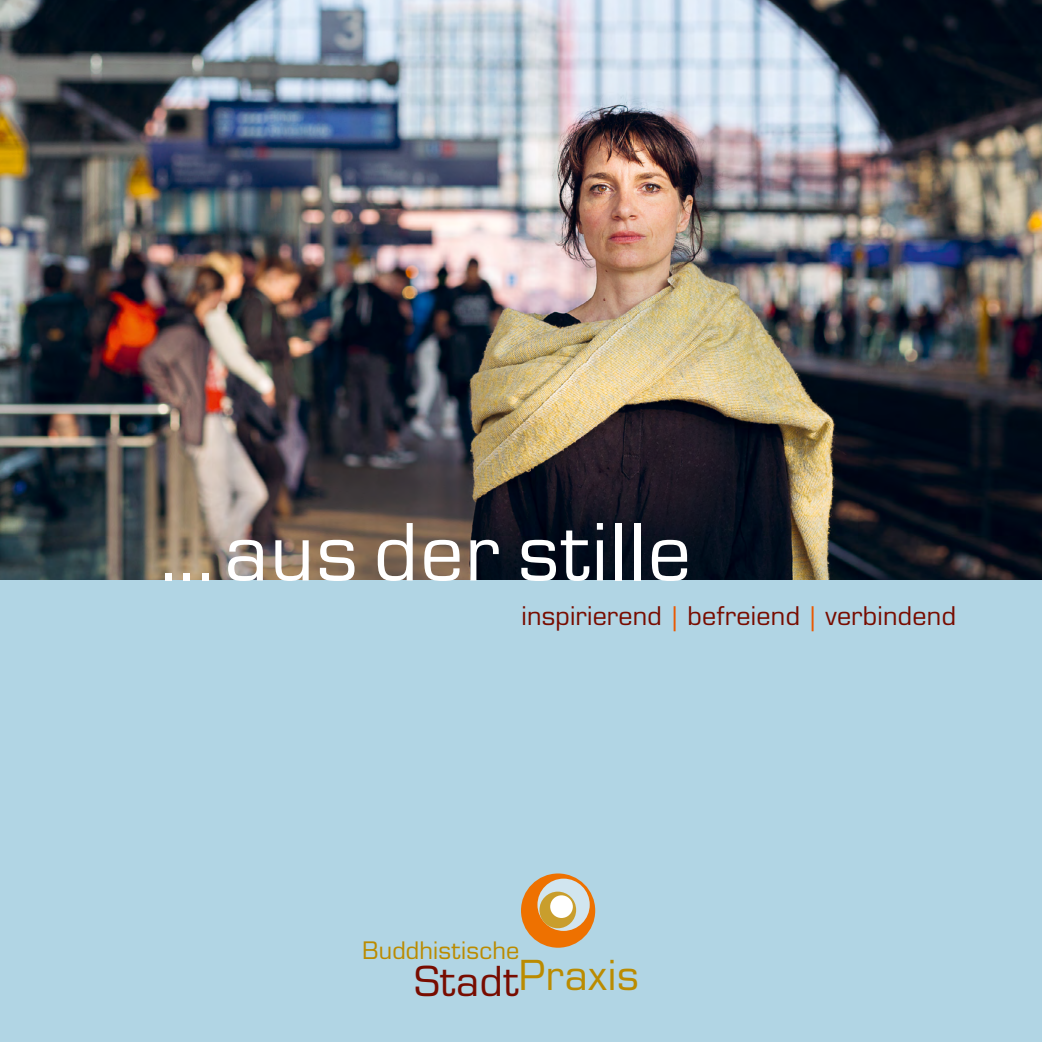
<style>
.page{position:relative;width:1042px;height:1042px;background:#fff}
.page>*{position:absolute;margin:0;border:0;box-sizing:border-box;transform-origin:0 0}
.t1{font:76.65px "Eurostile LT Std";letter-spacing:.03em;color:#fff}
.t2{font:40.25px "Eurostile LT Std";letter-spacing:.02em;color:#bb8b00}
.t3{font:25.03px "Eurostile LT Std";letter-spacing:.01em;color:#780c00}
.t4{font:23.45px "Eurostile LT Std";letter-spacing:.01em;color:#bb8b00}
.s1{color:#ea5901}
.s2{color:#780c00}
</style>
<div class="page">
<img style="left:0;top:0;width:1042px;height:580px">
<div style="left:0;top:580px;width:1042px;height:462px;background:#b1d5e4"></div>
<div style="left:521px;top:873px;width:74px;height:74px;background:#ee7100;border-radius:50%"></div>
<div style="left:537px;top:878px;width:53px;height:53px;background:#d1e5ef;border-radius:50%"></div>
<svg style="left:539px;top:891px;width:37px;height:37px"></svg>
<div style="left:550px;top:895px;width:23px;height:23px;background:#fff;border-radius:50%"></div>
<h1 class="t1" style="left:157px;top:506px;width:536px">... aus der stille</h1>
<p class="t3" style="left:521px;top:601px;width:436px">inspirierend <span class="s1">|</span> befreiend <span class="s1">|</span> verbindend</p>
<p class="t4" style="left:363px;top:936px;width:158px">Buddhistische</p>
<h2 class="t2" style="left:414px;top:950px;width:226px"><span class="s2">Stadt</span>Praxis</h2>
</div>
